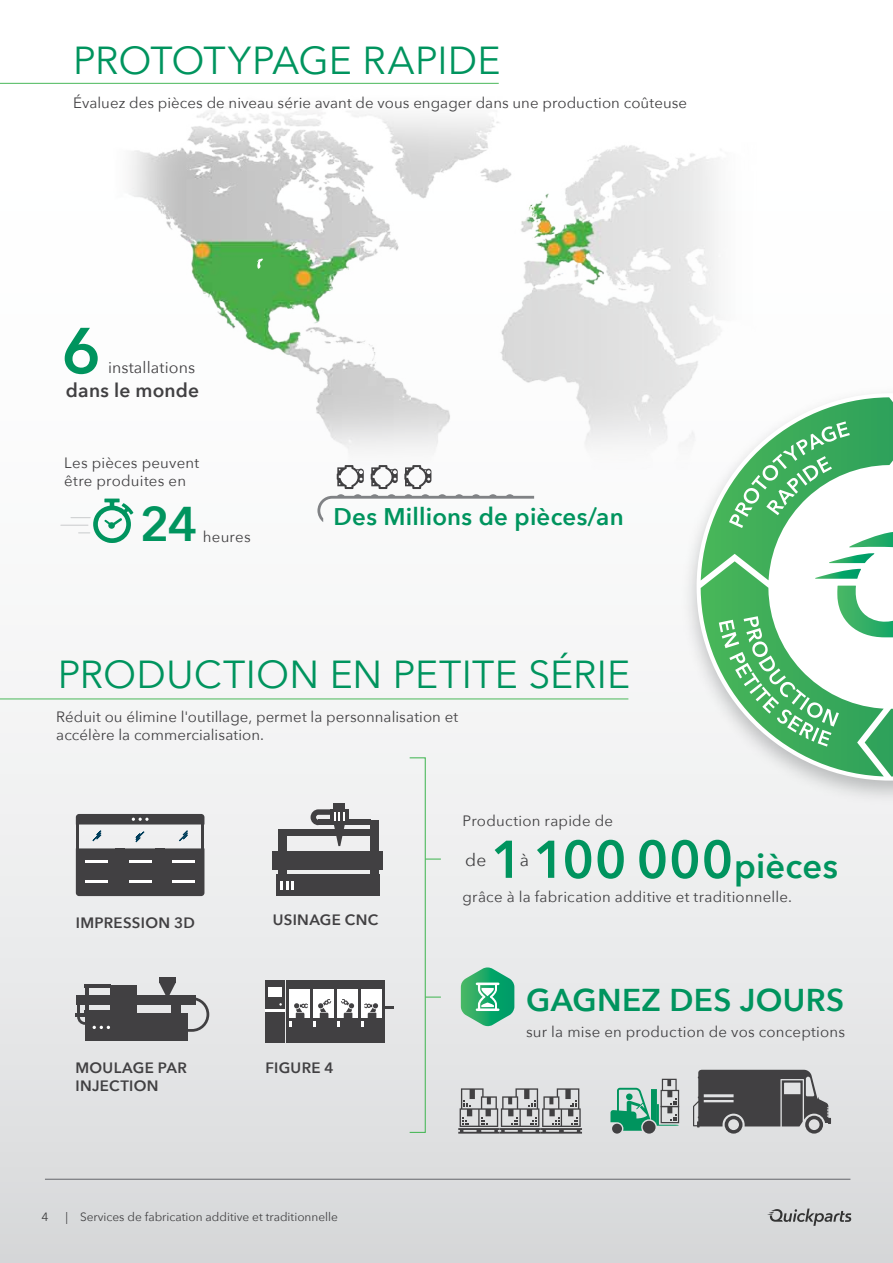
<style>
.page{position:relative;width:893px;height:1263px;background:#fff}
.page>*{position:absolute;margin:0;border:0;box-sizing:border-box;transform-origin:0 0}
.t1{font:600 63.9px "Avenir Next";color:#00945e}
.t2{font:600 52.5px "Avenir Next";letter-spacing:.01em;color:#00945e}
.t3{font:600 48.6px "Avenir Next";color:#00945e}
.t4{font:39px "Avenir Next";letter-spacing:.005em;color:#00945e}
.t5{font:600 31.5px "Avenir Next";letter-spacing:.01em;color:#00945e}
.t6{font:600 24px "Avenir Next";letter-spacing:.01em;color:#00945e}
.t7{font:600 19.2px "Avenir Next";letter-spacing:.01em;color:#414042}
.t8{font:17.4px "Avenir Next";color:#414042}
.t9{font:15.9px "Avenir Next";letter-spacing:.01em;color:#414042}
.t10{font:15px/18px "Avenir Next";letter-spacing:.01em;color:#414042}
.t11{font:600 15px/18.6px "Avenir Next";letter-spacing:.02em;color:#414042}
.t12{font:12px "Avenir Next";color:#414042}
.s1{font-size:34.5px}
</style>
<div class="page">
<div style="left:0;top:0;width:893px;height:1263px;background:linear-gradient(to bottom,#fff,#dedfe0)"></div>
<img style="left:66px;top:67px;width:827px;height:509px">
<div style="left:409px;top:757px;width:17px;height:376px;border:1px solid #49b859"></div>
<svg style="left:425px;top:858px;width:16px;height:2px"></svg>
<svg style="left:425px;top:996px;width:16px;height:2px"></svg>
<svg style="left:693px;top:1070px;width:138px;height:63px;background:#6f6f71"></svg>
<svg style="left:458px;top:1088px;width:124px;height:45px;background:#a8a9aa"></svg>
<div style="left:612px;top:1124px;width:10px;height:9px;background:#414042;border-radius:50%"></div>
<div style="left:643px;top:1121px;width:12px;height:12px;background:#414042;border-radius:50%"></div>
<svg style="left:610px;top:1079px;width:69px;height:52px;background:#8ab5a7"></svg>
<div style="left:85px;top:1014px;width:103px;height:27px;background:#414042"></div>
<hr style="left:85px;top:985px;width:4px;height:29px;background:#414042">
<hr style="left:84px;top:985px;width:26px;height:3px;background:#414042">
<hr style="left:84px;top:1010px;width:26px;height:4px;background:#414042">
<hr style="left:75px;top:1014px;width:27px;height:3px;background:#414042">
<div style="left:110px;top:985px;width:27px;height:29px;background:#414042"></div>
<div style="left:77px;top:995px;width:119px;height:9px;background:#414042"></div>
<div style="left:171px;top:1004px;width:10px;height:10px;background:#414042"></div>
<div style="left:159px;top:977px;width:17px;height:5px;background:#414042"></div>
<svg style="left:159px;top:982px;width:17px;height:13px"></svg>
<svg style="left:77px;top:1004px;width:8px;height:21px"></svg>
<svg style="left:186px;top:997px;width:23px;height:35px"></svg>
<svg style="left:93px;top:1026px;width:17px;height:3px"></svg>
<hr style="left:201px;top:821px;width:3px;height:68px;background:#414042">
<hr style="left:76px;top:820px;width:3px;height:71px;background:#414042">
<svg style="left:93px;top:830px;width:8px;height:11px"></svg>
<svg style="left:136px;top:831px;width:8px;height:11px"></svg>
<svg style="left:179px;top:830px;width:9px;height:11px"></svg>
<div style="left:76px;top:848px;width:128px;height:48px;background:#414042"></div>
<div style="left:155px;top:848px;width:10px;height:48px;background:#414042"></div>
<div style="left:116px;top:848px;width:9px;height:48px;background:#414042"></div>
<hr style="left:85px;top:860px;width:23px;height:3px;background:#fff">
<hr style="left:85px;top:880px;width:23px;height:3px;background:#fff">
<hr style="left:129px;top:860px;width:23px;height:3px;background:#fff">
<hr style="left:129px;top:880px;width:23px;height:3px;background:#fff">
<hr style="left:172px;top:860px;width:23px;height:3px;background:#fff">
<hr style="left:172px;top:880px;width:23px;height:3px;background:#fff">
<svg style="left:76px;top:814px;width:128px;height:10px"></svg>
<div style="left:276px;top:874px;width:103px;height:22px;background:#414042"></div>
<div style="left:273px;top:851px;width:110px;height:19px;background:#414042"></div>
<div style="left:318px;top:820px;width:53px;height:5px;background:#414042"></div>
<div style="left:278px;top:829px;width:100px;height:6px;background:#414042"></div>
<div style="left:370px;top:820px;width:8px;height:54px;background:#414042"></div>
<div style="left:330px;top:809px;width:18px;height:16px;background:#414042"></div>
<div style="left:334px;top:803px;width:11px;height:6px;background:#414042"></div>
<div style="left:278px;top:829px;width:8px;height:45px;background:#414042"></div>
<svg style="left:311px;top:809px;width:34px;height:37px"></svg>
<svg style="left:281px;top:881px;width:13px;height:8px"></svg>
<div style="left:289px;top:988px;width:94px;height:31px;background:#fff"></div>
<hr style="left:383px;top:986px;width:2px;height:51px;background:#414042">
<hr style="left:287px;top:984px;width:2px;height:55px;background:#414042">
<hr style="left:311px;top:984px;width:2px;height:55px;background:#414042">
<hr style="left:335px;top:987px;width:2px;height:52px;background:#414042">
<hr style="left:359px;top:984px;width:2px;height:55px;background:#414042">
<div style="left:287px;top:1018px;width:98px;height:25px;background:#414042"></div>
<div style="left:265px;top:980px;width:20px;height:63px;background:#414042"></div>
<div style="left:287px;top:980px;width:98px;height:8px;background:#414042"></div>
<hr style="left:265px;top:1009px;width:20px;height:2px;background:#fff">
<div style="left:268px;top:987px;width:14px;height:10px;background:#fff"></div>
<svg style="left:361px;top:1003px;width:33px;height:23px"></svg>
<svg style="left:289px;top:999px;width:42px;height:27px"></svg>
<svg style="left:337px;top:999px;width:17px;height:27px"></svg>
<svg style="left:317px;top:465px;width:217px;height:57px"></svg>
<svg style="left:61px;top:499px;width:72px;height:44px"></svg>
<svg style="left:461px;top:967px;width:53px;height:59px;background:#60bf94"></svg>
<hr style="left:0;top:83px;width:499px;height:1px;background:#49b859">
<hr style="left:0;top:698px;width:628px;height:1px;background:#49b859">
<svg style="left:257px;top:259px;width:6px;height:10px"></svg>
<img style="left:674px;top:379px;width:219px;height:433px">
<svg style="left:697px;top:393px;width:196px;height:388px;fill:#f5f5f6"></svg>
<svg style="left:701px;top:397px;width:192px;height:379px"></svg>
<svg style="left:719px;top:421px;width:174px;height:325px"></svg>
<svg style="left:767px;top:1208px;width:84px;height:18px;background:#aeafb0"></svg>
<hr style="left:45px;top:1179px;width:805px;height:1px;background:#626469">
<h3 class="t4" style="left:73px;top:28px;width:429px">PROTOTYPAGE RAPIDE</h3>
<p class="t10" style="left:73px;top:93px;width:616px">Évaluez des pièces de niveau série avant de vous engager dans une production coûteuse</p>
<h1 class="t1" style="left:62px;top:296px;width:40px">6</h1>
<p class="t9" style="left:108px;top:354px;width:89px">installations</p>
<p class="t7" style="left:66px;top:374px;width:135px">dans le monde</p>
<p class="t10" style="left:64px;top:453px;width:136px">Les pièces peuvent être produites en</p>
<h3 class="t3" style="left:140px;top:482px;width:59px">24</h3>
<p class="t10" style="left:203px;top:527px;width:49px">heures</p>
<h3 class="t6" style="left:334px;top:496px;width:292px">Des Millions de pièces/an</h3>
<h3 class="t4" style="left:58px;top:641px;width:574px">PRODUCTION EN PETITE SÉRIE</h3>
<p class="t10" style="left:56px;top:707px;width:403px">Réduit ou élimine l'outillage, permet la personnalisation et accélère la commercialisation.</p>
<p class="t10" style="left:463px;top:811px;width:152px">Production rapide de</p>
<h2 class="t2" style="left:491px;top:814px;width:348px">1 100 000<span class="s1">pièces</span></h2>
<p class="t8" style="left:465px;top:845px;width:23px">de</p>
<p class="t8" style="left:520px;top:845px;width:11px">à</p>
<p class="t11" style="left:76px;top:913px;width:121px">IMPRESSION 3D</p>
<p class="t11" style="left:273px;top:910px;width:107px">USINAGE CNC</p>
<p class="t11" style="left:75px;top:1058px;width:113px">MOULAGE PAR<br>INJECTION</p>
<p class="t11" style="left:265px;top:1058px;width:70px">FIGURE 4</p>
<p class="t12" style="left:41px;top:1206px;width:8px">4</p>
<p class="t12" style="left:65px;top:1206px;width:274px">| Services de fabrication additive et traditionnelle</p>
<p class="t10" style="left:463px;top:887px;width:331px">grâce à la fabrication additive et traditionnelle.</p>
<h3 class="t5" style="left:526px;top:973px;width:319px">GAGNEZ DES JOURS</h3>
<p class="t10" style="left:526px;top:1022px;width:320px">sur la mise en production de vos conceptions</p>
</div>
